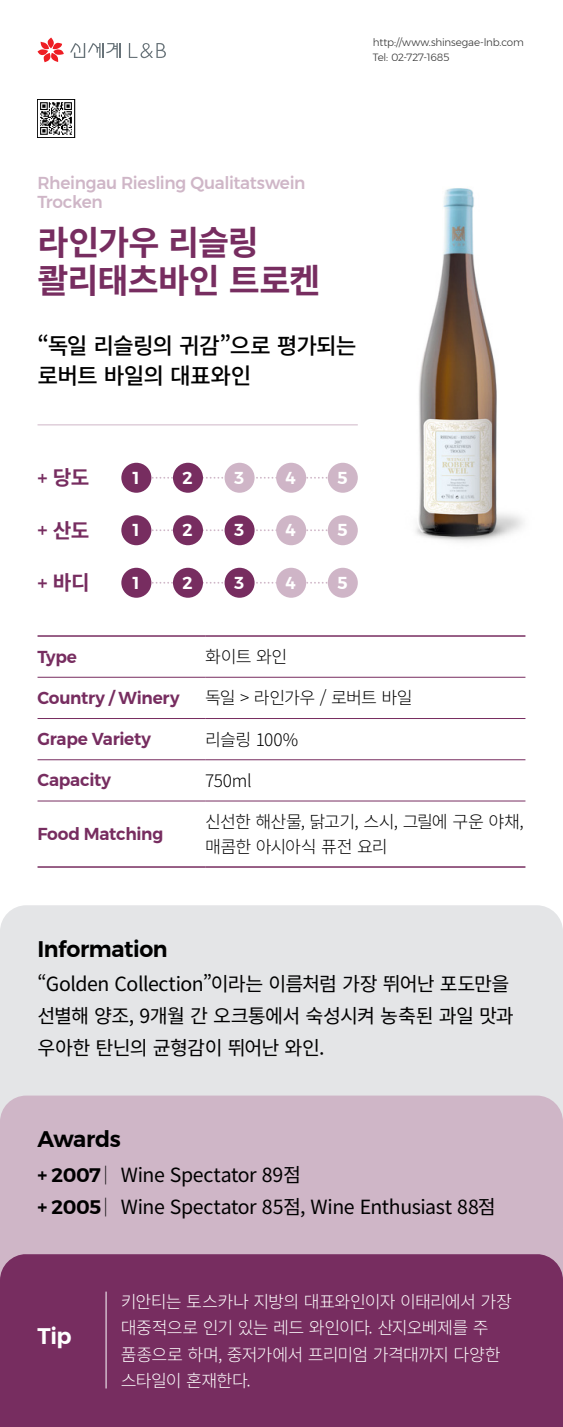
<style>
.page{position:relative;width:563px;height:1427px;background:#fff}
.page>*{position:absolute;margin:0;border:0;box-sizing:border-box;transform-origin:0 0}
.와인제목_45{font:700 33.75px/37.5px "Source Han Sans K";letter-spacing:-.03em;color:#772d60}
.와인소개_30{font:500 22.5px/30px "Source Han Sans K";letter-spacing:-.04em;color:#000}
.본문영문_30{font:600 22.5px "Montserrat";letter-spacing:-.02em;color:#000}
.본문영문_30-2{font:600 22.5px "Montserrat";color:#fff}
.본문_26{font:700 20.25px "Source Han Sans K";color:#772d60}
.본문_26-2{font:19.5px/31.9px "Source Han Sans K";letter-spacing:-.025em;color:#000}
.표__팁_23{font:300 17.25px/26.6px "Source Han Sans K";letter-spacing:-.04em;color:#fff}
.표__팁_23-2{font:300 17.25px/24.8px "Source Han Sans K";letter-spacing:-.04em;color:#000}
.표_영문{font:600 17.25px "Montserrat";letter-spacing:-.015em;color:#772d60}
.와인영문_23{font:500 17.25px/18.8px "Montserrat";letter-spacing:-.02em;color:#cfb6c7}
.표_영문-2{font:600 17.25px "Montserrat";color:#fff}
.신세계_주소전화_14{font:300 10.5px "Montserrat";letter-spacing:-.015em;color:#333}
.s1{font-family:"Montserrat";font-weight:500}
.s2{font-family:"Montserrat";font-weight:600}
.s3{font-family:"Montserrat";font-weight:200}
</style>
<div class="page">
<img style="left:323px;top:188px;width:200px;height:358px">
<svg style="left:38px;top:38px;width:26px;height:24px"></svg>
<svg style="left:70px;top:43px;width:50px;height:15px"></svg>
<svg style="left:129px;top:43px;width:37px;height:15px"></svg>
<img style="left:40px;top:100px;width:35px;height:37px">
<svg style="left:151px;top:477px;width:177px;height:2px"></svg>
<div style="left:121px;top:463px;width:30px;height:30px;background:#772d60;border-radius:50%"></div>
<div style="left:173px;top:463px;width:30px;height:30px;background:#772d60;border-radius:50%"></div>
<div style="left:224px;top:463px;width:30px;height:30px;background:#cfb5c7;border-radius:50%"></div>
<div style="left:276px;top:463px;width:30px;height:30px;background:#cfb5c7;border-radius:50%"></div>
<div style="left:328px;top:463px;width:30px;height:30px;background:#cfb6c7;border-radius:50%"></div>
<svg style="left:151px;top:529px;width:177px;height:2px"></svg>
<div style="left:121px;top:515px;width:30px;height:30px;background:#772d60;border-radius:50%"></div>
<div style="left:173px;top:515px;width:30px;height:30px;background:#772d60;border-radius:50%"></div>
<div style="left:224px;top:515px;width:30px;height:30px;background:#772d60;border-radius:50%"></div>
<div style="left:276px;top:515px;width:30px;height:30px;background:#cfb6c7;border-radius:50%"></div>
<div style="left:328px;top:515px;width:30px;height:30px;background:#cfb6c7;border-radius:50%"></div>
<svg style="left:151px;top:582px;width:177px;height:2px"></svg>
<div style="left:121px;top:568px;width:30px;height:30px;background:#772d60;border-radius:50%"></div>
<div style="left:173px;top:568px;width:30px;height:30px;background:#772d60;border-radius:50%"></div>
<div style="left:224px;top:568px;width:30px;height:30px;background:#772d60;border-radius:50%"></div>
<div style="left:276px;top:568px;width:30px;height:30px;background:#cfb5c7;border-radius:50%"></div>
<div style="left:328px;top:568px;width:30px;height:30px;background:#cfb5c7;border-radius:50%"></div>
<hr style="left:38px;top:424px;width:320px;height:1px;background:#cfb6c7">
<hr style="left:38px;top:677px;width:167px;height:1px;background:#772d60">
<hr style="left:205px;top:677px;width:320px;height:1px;background:#772d60">
<hr style="left:38px;top:718px;width:167px;height:1px;background:#772d60">
<hr style="left:205px;top:718px;width:320px;height:1px;background:#772d60">
<hr style="left:38px;top:759px;width:167px;height:1px;background:#772d60">
<hr style="left:205px;top:759px;width:320px;height:1px;background:#772d60">
<hr style="left:38px;top:801px;width:167px;height:1px;background:#772d60">
<hr style="left:205px;top:801px;width:320px;height:1px;background:#772d60">
<hr style="left:38px;top:635px;width:167px;height:2px;background:#772d60">
<hr style="left:205px;top:635px;width:320px;height:2px;background:#772d60">
<hr style="left:38px;top:866px;width:167px;height:2px;background:#772d60">
<hr style="left:205px;top:866px;width:320px;height:2px;background:#772d60">
<div style="left:0;top:905px;width:562px;height:190px;background:#e4e5e7;border-radius:26px"></div>
<div style="left:0;top:1254px;width:562px;height:173px;background:#772d60;border-radius:26px"></div>
<div style="left:0;top:1096px;width:562px;height:158px;background:#cfb6c7;border-radius:26px"></div>
<hr style="left:106px;top:1292px;width:1px;height:96px;background:#fff">
<p class="신세계_주소전화_14" style="left:372px;top:35px;width:152px">http://www.shinsegae-lnb.com</p>
<p class="신세계_주소전화_14" style="left:372px;top:49px;width:78px">Tel: 02-727-1685</p>
<p class="와인영문_23" style="left:38px;top:174px;width:269px">Rheingau Riesling Qualitatswein<br>Trocken</p>
<p class="와인제목_45" style="left:38px;top:225px;width:284px">라인가우 리슬링 콸리태츠바인 트로켄</p>
<p class="와인소개_30" style="left:38px;top:332px;width:320px">“독일 리슬링의 귀감”으로 평가되는 로버트 바일의 대표와인</p>
<p class="본문_26" style="left:38px;top:467px;width:53px"><span class="s1">+</span> 당도</p>
<p class="표_영문-2" style="left:133px;top:464px;width:8px">1</p>
<p class="표_영문-2" style="left:182px;top:464px;width:12px">2</p>
<p class="표_영문-2" style="left:234px;top:464px;width:12px">3</p>
<p class="표_영문-2" style="left:285px;top:464px;width:12px">4</p>
<p class="표_영문-2" style="left:337px;top:464px;width:12px">5</p>
<p class="본문_26" style="left:38px;top:519px;width:53px"><span class="s1">+</span> 산도</p>
<p class="표_영문-2" style="left:133px;top:517px;width:8px">1</p>
<p class="표_영문-2" style="left:182px;top:517px;width:12px">2</p>
<p class="표_영문-2" style="left:234px;top:517px;width:12px">3</p>
<p class="표_영문-2" style="left:285px;top:517px;width:12px">4</p>
<p class="표_영문-2" style="left:337px;top:517px;width:12px">5</p>
<p class="본문_26" style="left:38px;top:572px;width:54px"><span class="s1">+</span> 바디</p>
<p class="표_영문-2" style="left:133px;top:569px;width:8px">1</p>
<p class="표_영문-2" style="left:182px;top:569px;width:12px">2</p>
<p class="표_영문-2" style="left:234px;top:569px;width:12px">3</p>
<p class="표_영문-2" style="left:285px;top:569px;width:12px">4</p>
<p class="표_영문-2" style="left:337px;top:569px;width:12px">5</p>
<p class="표_영문" style="left:38px;top:643px;width:41px">Type</p>
<p class="표__팁_23-2" style="left:205px;top:645px;width:84px">화이트 와인</p>
<p class="표_영문" style="left:38px;top:684px;width:143px">Country / Winery</p>
<p class="표__팁_23-2" style="left:205px;top:686px;width:209px">독일 &gt; 라인가우 / 로버트 바일</p>
<p class="표_영문" style="left:38px;top:725px;width:115px">Grape Variety</p>
<p class="표__팁_23-2" style="left:205px;top:727px;width:94px">리슬링 100%</p>
<p class="표_영문" style="left:38px;top:767px;width:75px">Capacity</p>
<p class="표__팁_23-2" style="left:205px;top:769px;width:48px">750ml</p>
<p class="표_영문" style="left:38px;top:820px;width:127px">Food Matching</p>
<p class="표__팁_23-2" style="left:205px;top:810px;width:320px">신선한 해산물, 닭고기, 스시, 그릴에 구운 야채, 매콤한 아시아식 퓨전 요리</p>
<p class="본문영문_30" style="left:38px;top:931px;width:132px">Information</p>
<p class="본문_26-2" style="left:38px;top:969px;width:477px">“Golden Collection”이라는 이름처럼 가장 뛰어난 포도만을 선별해 양조, 9개월 간 오크통에서 숙성시켜 농축된 과일 맛과 우아한 탄닌의 균형감이 뛰어난 와인.</p>
<p class="본문영문_30" style="left:38px;top:1121px;width:85px">Awards</p>
<p class="본문_26-2" style="left:38px;top:1159px;width:265px"><span class="s2">+ 2007</span> <span class="s3">|</span> Wine Spectator 89점</p>
<p class="본문_26-2" style="left:38px;top:1192px;width:459px"><span class="s2">+ 2005</span><span class="s3">|</span> Wine Spectator 85점, Wine Enthusiast 88점</p>
<p class="본문영문_30-2" style="left:38px;top:1318px;width:35px">Tip</p>
<p class="표__팁_23" style="left:121px;top:1288px;width:392px">키안티는 토스카나 지방의 대표와인이자 이태리에서 가장 대중적으로 인기 있는 레드 와인이다. 산지오베제를 주 품종으로 하며, 중저가에서 프리미엄 가격대까지 다양한 스타일이 혼재한다.</p>
</div>
